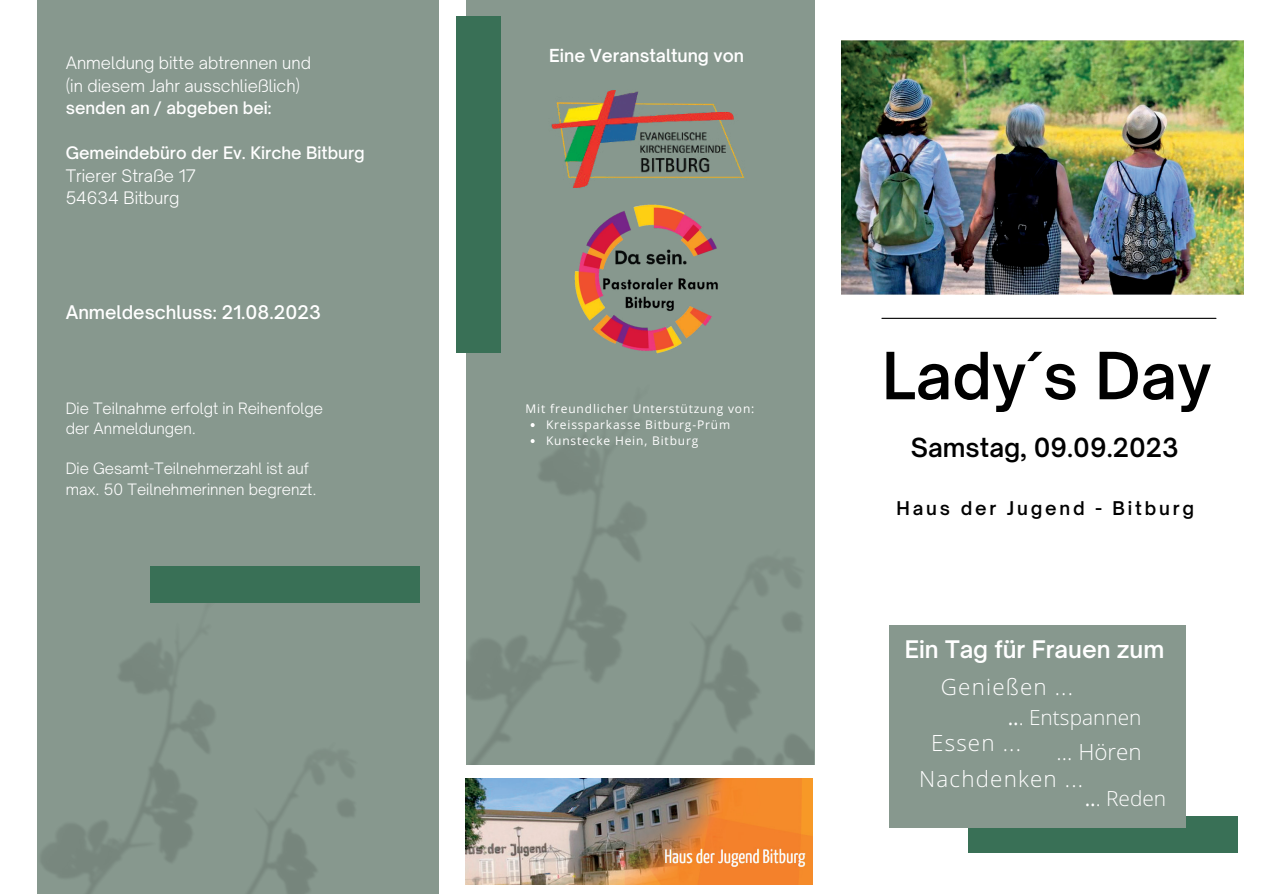
<style>
.page{position:relative;width:1263px;height:894px;background:#fff}
.page>*{position:absolute;margin:0;border:0;box-sizing:border-box;transform-origin:0 0}
.t1{font:600 62.25px "Open Sauce One";color:#000}
.t2{font:600 25.2px "Open Sauce One";color:#000}
.t3{font:600 23.25px "Open Sauce One";color:#fff}
.t4{font:300 22.35px "Open Sans Hebrew";letter-spacing:.05em;color:#fff}
.t5{font:300 20.85px "Open Sans Hebrew";color:#fff}
.t6{font:600 18.15px "Open Sauce One";letter-spacing:.155em;color:#000}
.t7{font:500 18px "Open Sauce One";color:#fff}
.t8{font:600 17.25px "Open Sauce One";color:#fff}
.t9{font:300 16.5px/22.5px "Open Sauce One";color:#fff}
.t10{font:500 16.5px "Open Sauce One";color:#fff}
.t11{font:300 15px/20.2px "Open Sauce One";color:#fff}
.t12{font:12px/16px "Open Sans Hebrew";letter-spacing:.07em;color:#fff}
.s1{font-weight:400}
</style>
<div class="page">
<img style="left:841px;top:40px;width:403px;height:255px">
<div style="left:37px;top:0;width:401px;height:893px;background:#87988e"></div>
<hr style="left:882px;top:318px;width:334px;height:1px;background:#000">
<div style="left:968px;top:816px;width:270px;height:36px;background:#397056"></div>
<div style="left:888px;top:624px;width:297px;height:203px;background:#87988e"></div>
<div style="left:466px;top:0;width:348px;height:764px;background:#87988e"></div>
<img style="left:551px;top:89px;width:194px;height:99px">
<div style="left:456px;top:16px;width:45px;height:336px;background:#397056"></div>
<img style="left:466px;top:778px;width:346px;height:106px">
<img style="left:467px;top:424px;width:346px;height:340px">
<img style="left:574px;top:205px;width:144px;height:148px">
<svg style="left:531px;top:423px;width:4px;height:4px"></svg>
<svg style="left:531px;top:439px;width:4px;height:4px"></svg>
<div style="left:150px;top:566px;width:270px;height:36px;background:#397056"></div>
<p class="t9" style="left:66px;top:51px;width:247px">Anmeldung bitte abtrennen und (in diesem Jahr ausschließlich)</p>
<p class="t10" style="left:66px;top:97px;width:207px">senden an / abgeben bei:</p>
<p class="t10" style="left:66px;top:142px;width:301px">Gemeindebüro der Ev. Kirche Bitburg</p>
<p class="t9" style="left:66px;top:164px;width:132px">Trierer Straße 17<br>54634 Bitburg</p>
<p class="t7" style="left:66px;top:300px;width:257px">Anmeldeschluss: 21.08.2023</p>
<p class="t11" style="left:66px;top:397px;width:259px">Die Teilnahme erfolgt in Reihenfolge der Anmeldungen.</p>
<p class="t11" style="left:66px;top:458px;width:252px">Die Gesamt-Teilnehmerzahl ist auf max. 50 Teilnehmerinnen begrenzt.</p>
<p class="t8" style="left:549px;top:44px;width:196px">Eine Veranstaltung von</p>
<p class="t12" style="left:526px;top:401px;width:230px">Mit freundlicher Unterstützung von:</p>
<p class="t12" style="left:546px;top:417px;width:186px">Kreissparkasse Bitburg-Prüm<br>Kunstecke Hein, Bitburg</p>
<h1 class="t1" style="left:882px;top:335px;width:331px">Lady´s Day</h1>
<h2 class="t2" style="left:911px;top:431px;width:269px">Samstag, 09.09.2023</h2>
<p class="t6" style="left:896px;top:495px;width:299px">Haus der Jugend - Bitburg</p>
<h3 class="t3" style="left:905px;top:633px;width:261px">Ein Tag für Frauen zum</h3>
<h3 class="t4" style="left:941px;top:673px;width:134px">Genießen ...</h3>
<h3 class="t5" style="left:1008px;top:705px;width:135px"><span class="s1">..</span>. Entspannen</h3>
<h3 class="t4" style="left:919px;top:765px;width:165px">Nachdenken ...</h3>
<h3 class="t4" style="left:931px;top:729px;width:91px">Essen ...</h3>
<h3 class="t4" style="left:1057px;top:738px;width:87px">... Hören</h3>
<h3 class="t5" style="left:1085px;top:786px;width:83px"><span class="s1">..</span>. Reden</h3>
</div>
